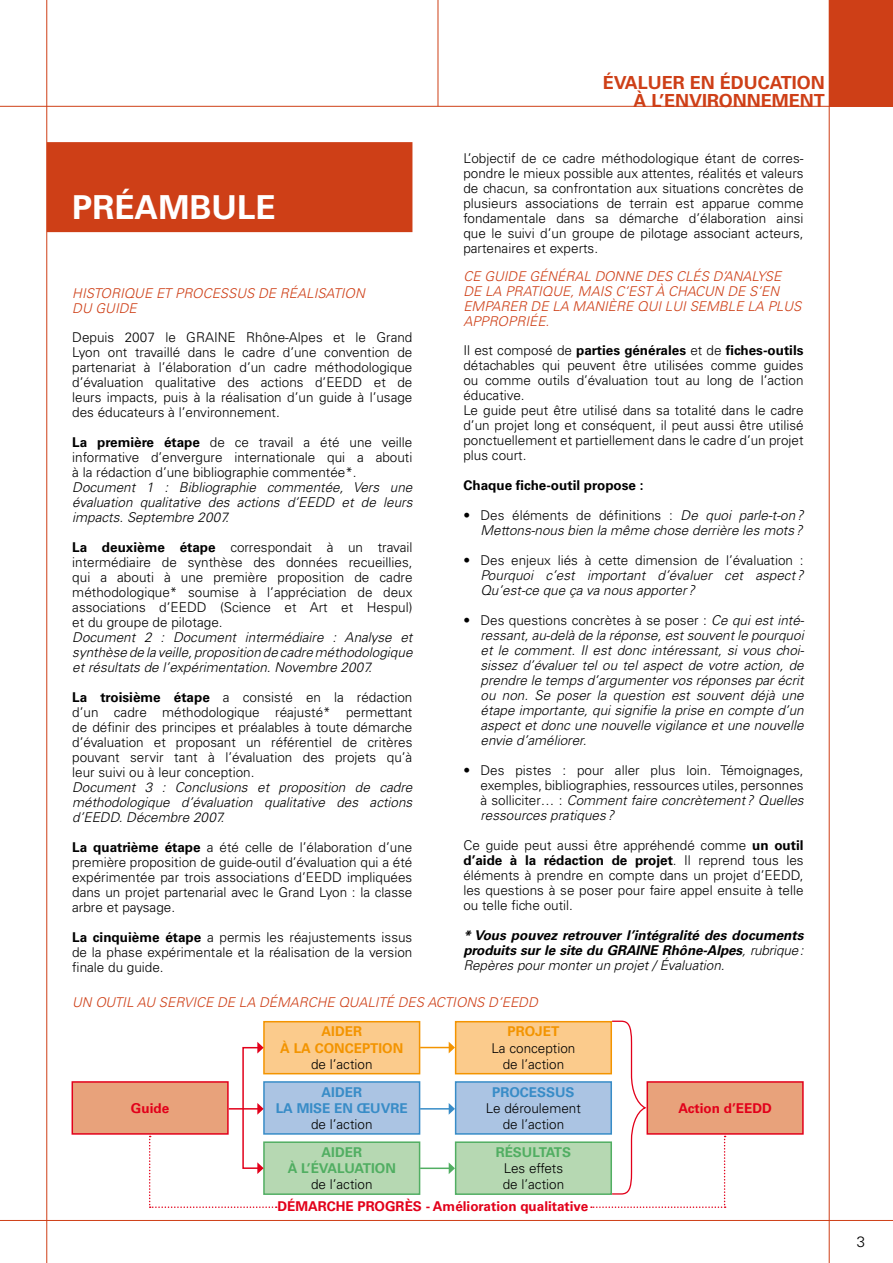
<style>
.page{position:relative;width:893px;height:1263px;background:#fff}
.page>*{position:absolute;margin:0;border:0;box-sizing:border-box;transform-origin:0 0}
.t1{font:700 33px "Univers LT Std";color:#fff}
.t2{font:700 18px/18px "Univers LT Std";color:#ce3f17}
.t3{font:300 15px "Univers LT Std";color:#000}
.t4{font:300 13.5px/15px "Univers LT Std";color:#000;text-align:justify}
.t5{font:italic 300 13.5px/15px "Univers LT Std";color:#000;text-align:justify}
.t6{font:italic 300 13.5px/15px "Univers LT Std";letter-spacing:.165em;color:#ce3f17}
.t7{font:italic 700 13.5px/15px "Univers LT Std";letter-spacing:-.01em;color:#000;text-align:justify}
.t8{font:700 13.5px "Univers LT Std";color:#e2001a}
.t9{font:700 13.5px "Univers LT Std";color:#388cc7}
.t10{font:700 13.5px/16.2px "Univers LT Std";letter-spacing:.055em;color:#51ae62}
.t11{font:700 13.5px "Univers LT Std";color:#000}
.t12{font:700 13.5px/16.2px "Univers LT Std";color:#f39400}
.s1{font-weight:700}
.s2{font-style:normal}
.s3{font-style:italic}
.s4{font-weight:300}
</style>
<div class="page">
<div style="left:829px;top:0;width:64px;height:107px;background:#ce3f17"></div>
<div style="left:47px;top:142px;width:365px;height:90px;background:#ce3f17"></div>
<div style="left:72px;top:1082px;width:156px;height:52px;background:#e8a27b"></div>
<div style="left:72px;top:1081px;width:157px;height:54px;border:2px solid #e2001a"></div>
<div style="left:647px;top:1082px;width:156px;height:52px;background:#e8a27b"></div>
<div style="left:646px;top:1081px;width:158px;height:54px;border:2px solid #e2001a"></div>
<div style="left:264px;top:1022px;width:156px;height:52px;background:#fbcb8c"></div>
<div style="left:263px;top:1021px;width:157px;height:53px;border:2px solid #f39400"></div>
<div style="left:264px;top:1082px;width:156px;height:52px;background:#abc4e3"></div>
<div style="left:263px;top:1081px;width:157px;height:54px;border:2px solid #388cc7"></div>
<div style="left:264px;top:1142px;width:156px;height:52px;background:#b6d8b2"></div>
<div style="left:263px;top:1141px;width:157px;height:54px;border:2px solid #51ae62"></div>
<div style="left:456px;top:1022px;width:155px;height:52px;background:#fbcb8c"></div>
<div style="left:455px;top:1021px;width:157px;height:53px;border:2px solid #f39400"></div>
<div style="left:456px;top:1082px;width:155px;height:52px;background:#abc4e3"></div>
<div style="left:455px;top:1081px;width:157px;height:54px;border:2px solid #388cc7"></div>
<div style="left:456px;top:1142px;width:155px;height:52px;background:#b6d8b2"></div>
<div style="left:455px;top:1141px;width:157px;height:54px;border:2px solid #51ae62"></div>
<svg style="left:229px;top:1103px;width:35px;height:12px"></svg>
<svg style="left:420px;top:1103px;width:35px;height:12px"></svg>
<hr style="left:420px;top:1167px;width:29px;height:2px;background:#51ae62">
<svg style="left:449px;top:1162px;width:6px;height:12px"></svg>
<svg style="left:420px;top:1042px;width:35px;height:11px"></svg>
<div style="left:242px;top:1047px;width:17px;height:122px;border:2px solid #e2001a"></div>
<svg style="left:257px;top:1042px;width:7px;height:11px"></svg>
<svg style="left:149px;top:1136px;width:128px;height:72px"></svg>
<svg style="left:591px;top:1020px;width:135px;height:188px"></svg>
<hr style="left:0;top:106px;width:893px;height:1px;background:#ce3f17">
<hr style="left:0;top:1220px;width:893px;height:1px;background:#ce3f17">
<hr style="left:46px;top:0;width:1px;height:1263px;background:#ce3f17">
<hr style="left:438px;top:0;width:1px;height:106px;background:#ce3f17">
<hr style="left:829px;top:0;width:1px;height:1263px;background:#ce3f17">
<h2 class="t2" style="left:633px;top:73px;width:190px;text-indent:-31px">Évaluer en éducation à l’environne</h2>
<h2 class="t2" style="left:772px;top:91px;width:54px">ment</h2>
<p class="t4" style="left:463px;top:151px;width:342px">L’objectif de ce cadre méthodologique étant de corres&shy;pondre le mieux possible aux attentes, réalités et valeurs de chacun, sa confrontation aux situations concrètes de plusieurs associations de terrain est apparue comme fondamentale dans sa démarche d’élaboration ainsi que le suivi d’un groupe de pilotage associant acteurs, partenaires et experts.</p>
<p class="t6" style="left:463px;top:269px;width:338px">Ce guide général donne des cl és d’analyse de la pratique, mais c’est à chacun de s’en emparer de la manière qui l ui sembl e la pl us appropr iée.</p>
<p class="t4" style="left:463px;top:342px;width:342px;text-align:left">Il est composé de <span class="s1">parties générales</span> et de <span class="s1">fiches-outils </span>détachables qui peuvent être utilisées comme guides ou comme outils d’évaluation tout au long de l’action éducative.<br>Le guide peut être utilisé dans sa totalité dans le cadre d’un projet long et conséquent, il peut aussi être utilisé ponctuellement et partiellement dans le cadre d’un projet plus court.</p>
<p class="t11" style="left:463px;top:477px;width:182px">Chaque fiche-outil propose :</p>
<p class="t5" style="left:463px;top:508px;width:342px;text-align:right"><span class="s2">• Des éléments de définitions :</span> De quoi parle-t-on?<br>Mettons-nous bien la même chose derrière les mots ?</p>
<p class="t4" style="left:463px;top:552px;width:342px">• Des enjeux liés à cette dimension de l’évaluation :</p>
<p class="t5" style="left:480px;top:568px;width:325px">Pourquoi c’est important d’évaluer cet aspect ?<br>Qu’est-ce que ça va nous apporter ?</p>
<p class="t5" style="left:480px;top:613px;width:325px;text-indent:-17px"><span class="s2">• Des questions concrètes à se poser :</span> Ce qui est inté&shy;ressant, au-delà de la réponse, est souvent le pourquoi et le comment. Il est donc intéressant, si vous choi&shy;sissez d’évaluer tel ou tel aspect de votre action, de prendre le temps d’argumenter vos réponses par écrit ou non. Se poser la question est souvent déjà une étape importante, qui signifie la prise en compte d’un aspect et donc une nouvelle vigilance et une nouvelle envie d’améliorer.</p>
<p class="t4" style="left:480px;top:762px;width:325px;text-indent:-17px">• Des pistes : pour aller plus loin. Témoignages, exemples, bibliographies, ressources utiles, personnes à solliciter… : <span class="s3">Comment faire concrètement? Quelles ressources pratiques?</span></p>
<p class="t4" style="left:463px;top:837px;width:342px">Ce guide peut aussi être appréhendé comme <span class="s1">un outil d’aide à la rédaction de projet</span>. Il reprend tous les éléments à prendre en compte dans un projet d’EEDD, les questions à se poser pour faire appel ensuite à telle ou telle fiche outil.</p>
<p class="t7" style="left:463px;top:928px;width:342px">* Vous pouvez retrouver l’intégralité des documents produits sur le site du GRAINE Rhône-Alpes<span class="s4">, rubrique:<br>Repères pour monter un projet / Évaluation.</span></p>
<p class="t6" style="left:72px;top:995px;width:440px">Un outil au service de la démarche qual ité des actions d’EEDD</p>
<h1 class="t1" style="left:72px;top:188px;width:184px">Préambule</h1>
<p class="t6" style="left:72px;top:286px;width:292px">Historique et processus de réal isation du guide</p>
<p class="t4" style="left:72px;top:329px;width:342px">Depuis 2007 le GRAINE Rhône-Alpes et le Grand Lyon ont travaillé dans le cadre d’une convention de partenariat à l’élaboration d’un cadre méthodologique d’évaluation qualitative des actions d’EEDD et de leurs impacts, puis à la réalisation d’un guide à l’usage des éducateurs à l’environnement.</p>
<p class="t4" style="left:72px;top:434px;width:342px"><span class="s1">La première étape</span> de ce travail a été une veille informative d’envergure internationale qui a abouti à la rédaction d’une bibliographie commentée*.</p>
<p class="t5" style="left:72px;top:480px;width:342px">Document 1 : Bibliographie commentée, Vers une évaluation qualitative des actions d’EEDD</p>
<p class="t5" style="left:342px;top:495px;width:72px">et de leurs</p>
<p class="t5" style="left:72px;top:510px;width:158px">impacts. Septembre 2007.</p>
<p class="t4" style="left:72px;top:539px;width:342px"><span class="s1">La deuxième étape</span> correspondait à un travail intermédiaire de synthèse des données recueillies, qui a abouti à une première proposition de cadre méthodologique* soumise à l’appréciation de deux associations d’EEDD (Science et Art et Hespul) et du groupe de pilotage.</p>
<p class="t5" style="left:72px;top:630px;width:342px">Document 2 : Document intermédiaire : Analyse et synthèse de la veille, proposition de cadre méthodologique et résultats de l’expérimentation. Novembre 2007.</p>
<p class="t4" style="left:72px;top:689px;width:342px"><span class="s1">La troisième étape</span> a consisté en la rédaction d’un cadre méthodologique réajusté* permettant de définir des principes et préalables à toute démarche d’évaluation et proposant un référentiel de critères pouvant servir tant à l’évaluation des projets qu’à leur suivi ou à leur conception.</p>
<p class="t5" style="left:72px;top:780px;width:342px">Document 3 : Conclusions et proposition de cadre méthodologique d’évaluation qualitative des actions d’EEDD</p>
<p class="t5" style="left:119px;top:810px;width:107px">. Décembre 2007.</p>
<p class="t4" style="left:72px;top:839px;width:342px"><span class="s1">La quatrième étape</span> a été celle de l’élaboration d’une première proposition de guide-outil d’évaluation qui a été expérimentée par trois associations d’EEDD impliquées dans un projet partenarial avec le Grand Lyon : la classe arbre et paysage.</p>
<p class="t4" style="left:72px;top:929px;width:342px"><span class="s1">La cinquième étape</span> a permis les réajustements issus de la phase expérimentale et la réalisation de la version finale du guide.</p>
<p class="t12" style="left:508px;top:1024px;width:53px">PROJET</p>
<p class="t4" style="left:491px;top:1040px;width:86px;line-height:16.2px;text-align:center">La conception de l’action</p>
<p class="t9" style="left:492px;top:1084px;width:38px">process</p>
<p class="t9" style="left:555px;top:1084px;width:19px">us</p>
<p class="t4" style="left:486px;top:1100px;width:97px;line-height:16.2px;text-align:center">Le déroulement de l’action</p>
<p class="t10" style="left:496px;top:1144px;width:75px">r ésultats</p>
<p class="t4" style="left:503px;top:1160px;width:63px;line-height:16.2px">Les effets de l’action</p>
<p class="t12" style="left:280px;top:1024px;width:64px;text-indent:41px">Aider à la concep</p>
<p class="t12" style="left:370px;top:1040px;width:32px">tion</p>
<p class="t4" style="left:311px;top:1056px;width:63px">de l’action</p>
<p class="t9" style="left:322px;top:1084px;width:19px">Aider</p>
<p class="t9" style="left:276px;top:1100px;width:42px">la mise</p>
<p class="t9" style="left:334px;top:1100px;width:66px">en œuvre</p>
<p class="t4" style="left:311px;top:1117px;width:63px">de l’action</p>
<p class="t10" style="left:288px;top:1144px;width:107px;text-indent:34px">Aider<br>à l’évaluation</p>
<p class="t4" style="left:311px;top:1177px;width:63px">de l’action</p>
<p class="t8" style="left:131px;top:1100px;width:40px">Guide</p>
<p class="t8" style="left:678px;top:1100px;width:95px">Action d’EEDD</p>
<p class="t8" style="left:277px;top:1199px;width:41px">démarche</p>
<p class="t8" style="left:358px;top:1199px;width:232px">progrès - Amélioration qualitative</p>
<p class="t3" style="left:857px;top:1233px;width:10px">3</p>
</div>
